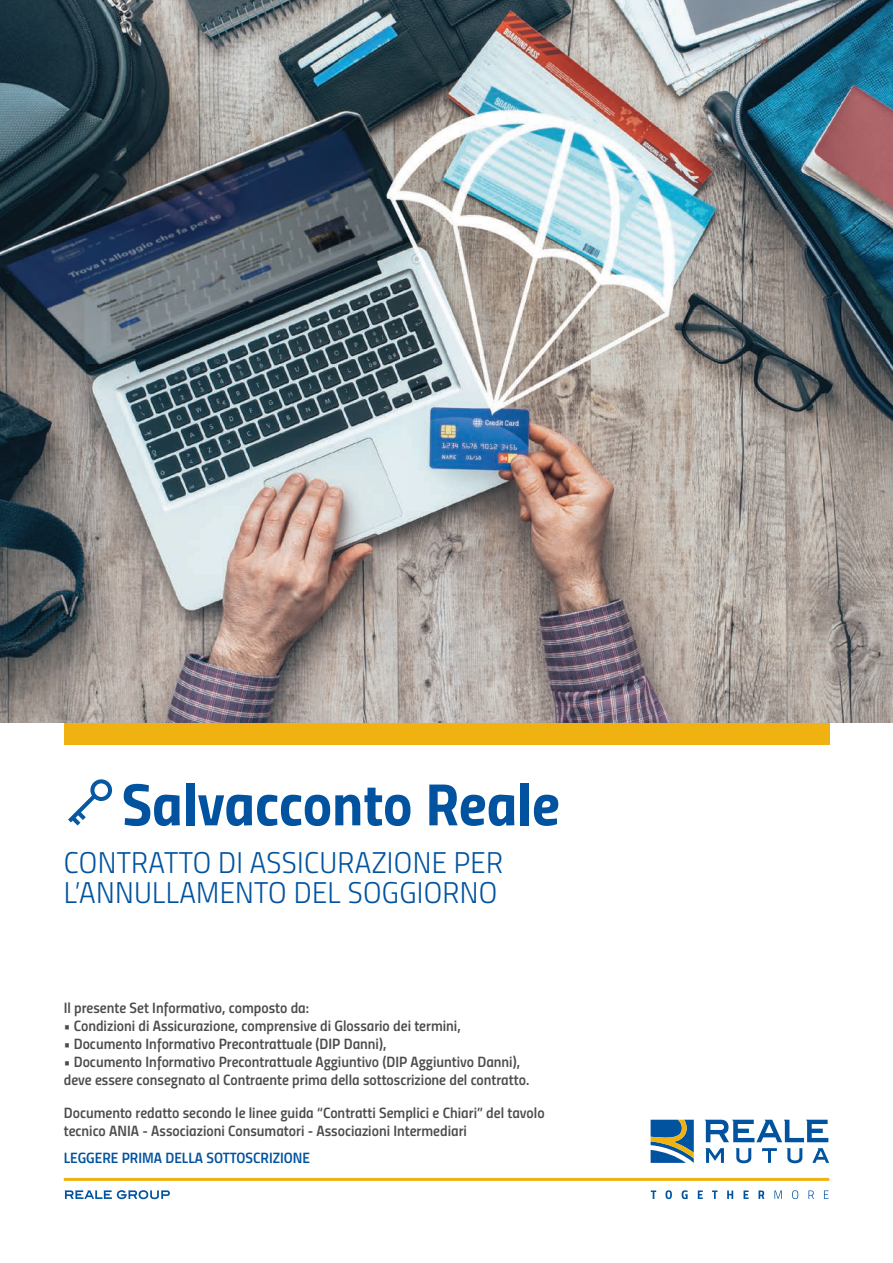
<style>
.page{position:relative;width:893px;height:1263px;background:#fff}
.page>*{position:absolute;margin:0;border:0;box-sizing:border-box;transform-origin:0 0}
.t1{font:60px "Titillium Bold Upright";color:#0153a0}
.t2{font:30px/30px "Titillium Light Upright";letter-spacing:.01em;color:#0153a0}
.t3{font:15px/18px "Titillium Semibold Upright";color:#4b4c4d}
.t4{font:15px "Titillium Semibold Upright";color:#0153a0}
</style>
<div class="page">
<svg style="left:651px;top:1120px;width:43px;height:43px;background:#517c8f"></svg>
<svg style="left:705px;top:1120px;width:123px;height:22px"></svg>
<svg style="left:705px;top:1148px;width:19px;height:15px"></svg>
<svg style="left:736px;top:1148px;width:15px;height:15px"></svg>
<svg style="left:762px;top:1148px;width:15px;height:15px"></svg>
<svg style="left:787px;top:1148px;width:15px;height:15px"></svg>
<svg style="left:812px;top:1148px;width:17px;height:15px"></svg>
<hr style="left:64px;top:1178px;width:765px;height:3px;background:#efb211">
<svg style="left:65px;top:1190px;width:105px;height:9px"></svg>
<svg style="left:651px;top:1190px;width:178px;height:9px"></svg>
<div style="left:64px;top:723px;width:765px;height:21px;background:#efb211"></div>
<img style="left:0;top:0;width:893px;height:723px">
<svg style="left:68px;top:779px;width:44px;height:46px"></svg>
<h1 class="t1" style="left:122px;top:757px;width:439px">Salvacconto Reale</h1>
<h2 class="t2" style="left:64px;top:846px;width:441px">CONTRATTO DI ASSICURAZIONE PER<br>L’ANNULLAMENTO DEL SOGGIORNO</h2>
<p class="t3" style="left:64px;top:998px;width:247px">Il presente Set Informativo, composto da:</p>
<p class="t3" style="left:64px;top:1016px;width:398px">• Condizioni di Assicurazione, comprensive di Glossario dei termini,</p>
<p class="t3" style="left:64px;top:1034px;width:324px">• Documento Informativo Precontrattuale (DIP Danni),</p>
<p class="t3" style="left:64px;top:1052px;width:467px">• Documento Informativo Precontrattuale Aggiuntivo (DIP Aggiuntivo Danni), deve essere consegnato al Contraente prima della sottoscrizione del contratto.</p>
<p class="t3" style="left:64px;top:1103px;width:482px">Documento redatto secondo le linee guida “Contratti Semplici e Chiari” del tavolo tecnico ANIA - Associazioni Consumatori - Associazioni Intermediari</p>
<p class="t4" style="left:64px;top:1146px;width:248px">LEGGERE PRIMA DELLA SOTTOSCRIZIONE</p>
</div>
